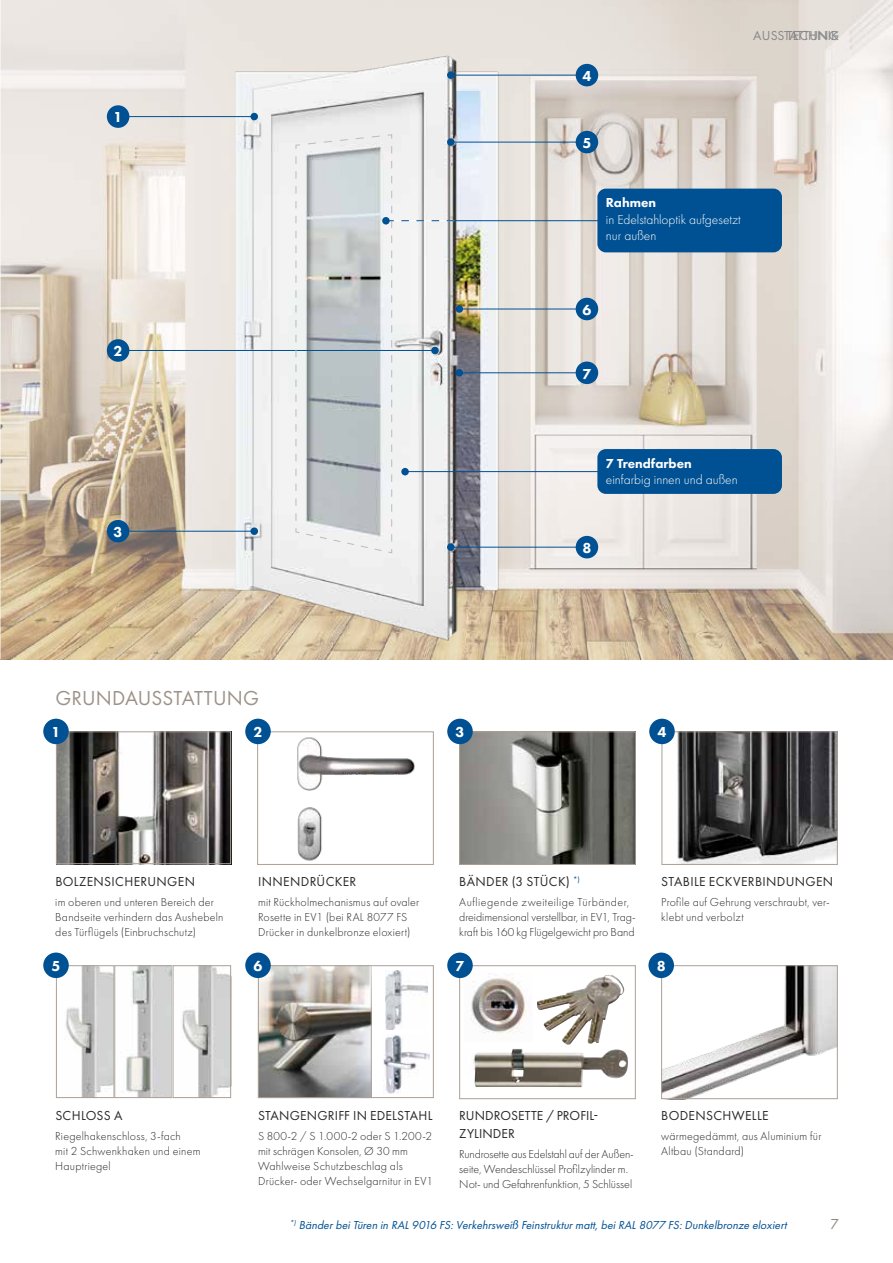
<style>
.page{position:relative;width:893px;height:1263px;background:#fff}
.page>*{position:absolute;margin:0;border:0;box-sizing:border-box;transform-origin:0 0}
.t1{font:21px "Futura PT";letter-spacing:.01em;color:#9e9288}
.t2{font:800 15px "Futura PT";color:#fff}
.t3{font:15px "Futura PT";color:#92857a}
.t4{font:13.5px/18px "Futura PT";letter-spacing:.02em;color:#282829}
.t5{font:300 13.5px/16.5px "Futura PT";color:#fff}
.t6{font:800 13.5px "Futura PT";color:#fff}
.t7{font:13.5px "Futura PT";letter-spacing:.01em;color:#868789}
.t8{font:300 12px/15px "Futura PT";letter-spacing:.015em;color:#282829}
.t9{font:300 12px/15px "Futura PT";letter-spacing:-.005em;color:#282829}
.t10{font:italic 12px "Futura PT";color:#005193}
</style>
<div class="page">
<div style="left:258px;top:965px;width:176px;height:133px;border:1px solid #aba097"></div>
<img style="left:260px;top:967px;width:110px;height:129px">
<div style="left:258px;top:965px;width:114px;height:133px;border:1px solid #aba097"></div>
<img style="left:60px;top:967px;width:52px;height:129px">
<div style="left:56px;top:965px;width:58px;height:133px;border:1px solid #aba097"></div>
<svg style="left:122px;top:967px;width:49px;height:129px"></svg>
<div style="left:114px;top:965px;width:59px;height:133px;border:1px solid #aba097"></div>
<svg style="left:182px;top:967px;width:47px;height:129px"></svg>
<div style="left:173px;top:965px;width:58px;height:133px;border:1px solid #aba097"></div>
<img style="left:663px;top:967px;width:173px;height:130px">
<div style="left:661px;top:965px;width:177px;height:134px;border:1px solid #aba097"></div>
<div style="left:459px;top:965px;width:177px;height:134px;border:1px solid #aba097"></div>
<img style="left:537px;top:975px;width:88px;height:70px">
<img style="left:464px;top:974px;width:66px;height:59px">
<img style="left:473px;top:1048px;width:155px;height:39px">
<img style="left:666px;top:733px;width:170px;height:130px">
<div style="left:662px;top:731px;width:176px;height:134px;border:1px solid #aba097"></div>
<img style="left:461px;top:733px;width:173px;height:130px">
<div style="left:459px;top:731px;width:177px;height:134px;border:1px solid #aba097"></div>
<img style="left:259px;top:735px;width:156px;height:126px">
<div style="left:257px;top:731px;width:177px;height:134px;border:1px solid #aba097"></div>
<img style="left:1px;top:0;width:892px;height:659px">
<img style="left:220px;top:14px;width:295px;height:645px">
<hr style="left:127px;top:116px;width:127px;height:1px;background:#005193">
<div style="left:107px;top:105px;width:22px;height:23px;background:#005193;border-radius:50%"></div>
<div style="left:250px;top:113px;width:8px;height:7px;background:#005193;border-radius:50%"></div>
<hr style="left:127px;top:350px;width:306px;height:1px;background:#005193">
<div style="left:107px;top:339px;width:22px;height:23px;background:#005193;border-radius:50%"></div>
<hr style="left:127px;top:531px;width:127px;height:1px;background:#005193">
<div style="left:107px;top:520px;width:22px;height:22px;background:#005193;border-radius:50%"></div>
<div style="left:250px;top:527px;width:8px;height:8px;background:#005193;border-radius:50%"></div>
<hr style="left:451px;top:75px;width:127px;height:1px;background:#005193">
<div style="left:576px;top:64px;width:22px;height:22px;background:#005193;border-radius:50%"></div>
<div style="left:447px;top:71px;width:8px;height:8px;background:#005193;border-radius:50%"></div>
<hr style="left:459px;top:372px;width:119px;height:1px;background:#005193">
<div style="left:576px;top:361px;width:22px;height:23px;background:#005193;border-radius:50%"></div>
<div style="left:456px;top:369px;width:7px;height:8px;background:#005193;border-radius:50%"></div>
<hr style="left:451px;top:547px;width:127px;height:1px;background:#005193">
<div style="left:576px;top:536px;width:22px;height:22px;background:#005193;border-radius:50%"></div>
<hr style="left:403px;top:471px;width:196px;height:1px;background:#005193">
<div style="left:597px;top:449px;width:185px;height:45px;background:#005193;border-radius:9px"></div>
<hr style="left:451px;top:142px;width:127px;height:1px;background:#005193">
<div style="left:576px;top:131px;width:22px;height:22px;background:#005193;border-radius:50%"></div>
<img style="left:58px;top:733px;width:171px;height:129px">
<div style="left:56px;top:731px;width:175px;height:133px;border:1px solid #aba097"></div>
<div style="left:43px;top:719px;width:26px;height:25px;background:#005193;border-radius:50%"></div>
<div style="left:245px;top:719px;width:26px;height:25px;background:#005193;border-radius:50%"></div>
<div style="left:447px;top:719px;width:26px;height:25px;background:#005193;border-radius:50%"></div>
<div style="left:649px;top:719px;width:26px;height:25px;background:#005193;border-radius:50%"></div>
<hr style="left:459px;top:309px;width:119px;height:1px;background:#005193">
<div style="left:576px;top:298px;width:22px;height:22px;background:#005193;border-radius:50%"></div>
<div style="left:456px;top:305px;width:7px;height:8px;background:#005193;border-radius:50%"></div>
<div style="left:43px;top:952px;width:26px;height:26px;background:#005193;border-radius:50%"></div>
<div style="left:245px;top:952px;width:26px;height:26px;background:#005193;border-radius:50%"></div>
<div style="left:447px;top:952px;width:26px;height:26px;background:#005193;border-radius:50%"></div>
<div style="left:648px;top:952px;width:26px;height:26px;background:#005193;border-radius:50%"></div>
<hr style="left:454px;top:220px;width:145px;height:1px;background:#005193">
<img style="left:0;top:0;width:1px;height:659px">
<img style="left:386px;top:971px;width:41px;height:59px">
<img style="left:384px;top:1034px;width:45px;height:60px">
<svg style="left:295px;top:134px;width:159px;height:420px"></svg>
<div style="left:597px;top:189px;width:185px;height:63px;background:#005193;border-radius:9px"></div>
<div style="left:382px;top:217px;width:8px;height:8px;background:#005193;border-radius:50%"></div>
<p class="t2" style="left:114px;top:111px;width:10px">1</p>
<p class="t2" style="left:114px;top:345px;width:10px">2</p>
<p class="t2" style="left:114px;top:526px;width:10px">3</p>
<p class="t2" style="left:582px;top:70px;width:10px">4</p>
<p class="t7" style="left:753px;top:29px;width:87px">AUSSTATTUNG</p>
<p class="t7" style="left:787px;top:29px;width:54px">TECH IK</p>
<p class="t2" style="left:582px;top:137px;width:10px">5</p>
<p class="t6" style="left:606px;top:197px;width:52px">Rahmen</p>
<p class="t5" style="left:606px;top:212px;width:136px">in Edelstahloptik aufgesetzt nur außen</p>
<p class="t2" style="left:582px;top:303px;width:10px">6</p>
<p class="t2" style="left:582px;top:367px;width:10px">7</p>
<p class="t6" style="left:606px;top:458px;width:87px">7 Trendfarben</p>
<p class="t5" style="left:606px;top:472px;width:133px">einfarbig innen und außen</p>
<p class="t2" style="left:582px;top:542px;width:10px">8</p>
<h1 class="t1" style="left:55px;top:687px;width:205px">GRUNDAUSSTATTUNG</h1>
<p class="t2" style="left:52px;top:726px;width:10px">1</p>
<p class="t2" style="left:254px;top:726px;width:10px">2</p>
<p class="t2" style="left:455px;top:726px;width:10px">3</p>
<p class="t2" style="left:657px;top:726px;width:10px">4</p>
<p class="t4" style="left:55px;top:873px;width:141px">BOLZENSICHERUNGEN</p>
<p class="t8" style="left:55px;top:895px;width:170px">im oberen und unteren Bereich der<br>Bandseite verhindern das Aushebeln des Türflügels (Einbruchschutz)</p>
<p class="t4" style="left:258px;top:873px;width:100px">INNENDRÜCKER</p>
<p class="t8" style="left:258px;top:895px;width:163px">mit Rückholmechanismus auf ovaler<br>Rosette in EV1 (bei RAL 8077 FS<br>Drücker in dunkelbronze eloxiert)</p>
<p class="t4" style="left:459px;top:873px;width:122px">BÄNDER (3 STÜCK) <sup>*)</sup></p>
<p class="t9" style="left:459px;top:895px;width:178px">Aufliegende zweiteilige Türbänder, dreidimensional verstellbar, in EV1, Trag&shy;kraft bis 160 kg Flügelgewicht pro Band</p>
<p class="t4" style="left:661px;top:873px;width:173px">STABILE ECKVERBINDUNGEN</p>
<p class="t8" style="left:661px;top:895px;width:170px">Profile auf Gehrung verschraubt, ver&shy;klebt und verbolzt</p>
<p class="t2" style="left:52px;top:960px;width:10px">5</p>
<p class="t2" style="left:254px;top:960px;width:10px">6</p>
<p class="t2" style="left:455px;top:960px;width:10px">7</p>
<p class="t2" style="left:657px;top:960px;width:10px">8</p>
<p class="t4" style="left:55px;top:1107px;width:69px">SCHLOSS A</p>
<p class="t8" style="left:55px;top:1129px;width:147px">Riegelhakenschloss, 3-fach<br>mit 2 Schwenkhaken und einem<br>Hauptriegel</p>
<p class="t4" style="left:258px;top:1107px;width:176px">STANGENGRIFF IN EDELSTAHL</p>
<p class="t8" style="left:258px;top:1129px;width:176px">S 800-2 / S 1.000-2 oder S 1.200-2 mit schrägen Konsolen, Ø 30 mm<br>Wahlweise Schutzbeschlag als<br>Drücker- oder Wechselgarnitur in EV1</p>
<p class="t4" style="left:459px;top:1107px;width:140px">RUNDROSETTE / PROFIL-<br>ZYLINDER</p>
<p class="t9" style="left:459px;top:1147px;width:176px">Rundrosette aus Edelstahl auf der Außen&shy;seite, Wendeschlüssel Profilzylinder m.<br>Not- und Gefahrenfunktion, 5 Schlüssel</p>
<p class="t4" style="left:661px;top:1107px;width:109px">BODENSCHWELLE</p>
<p class="t8" style="left:661px;top:1129px;width:162px">wärmegedämmt, aus Aluminium für<br>Altbau (Standard)</p>
<p class="t10" style="left:290px;top:1219px;width:501px"><sup>*)</sup> BänderbeiTüren in RAL 9016 FS:Verkehrsweiß Feinstrukturmatt,beiRAL 8077 FS:Dunkelbronze eloxiert</p>
<p class="t3" style="left:830px;top:1216px;width:10px">7</p>
</div>
